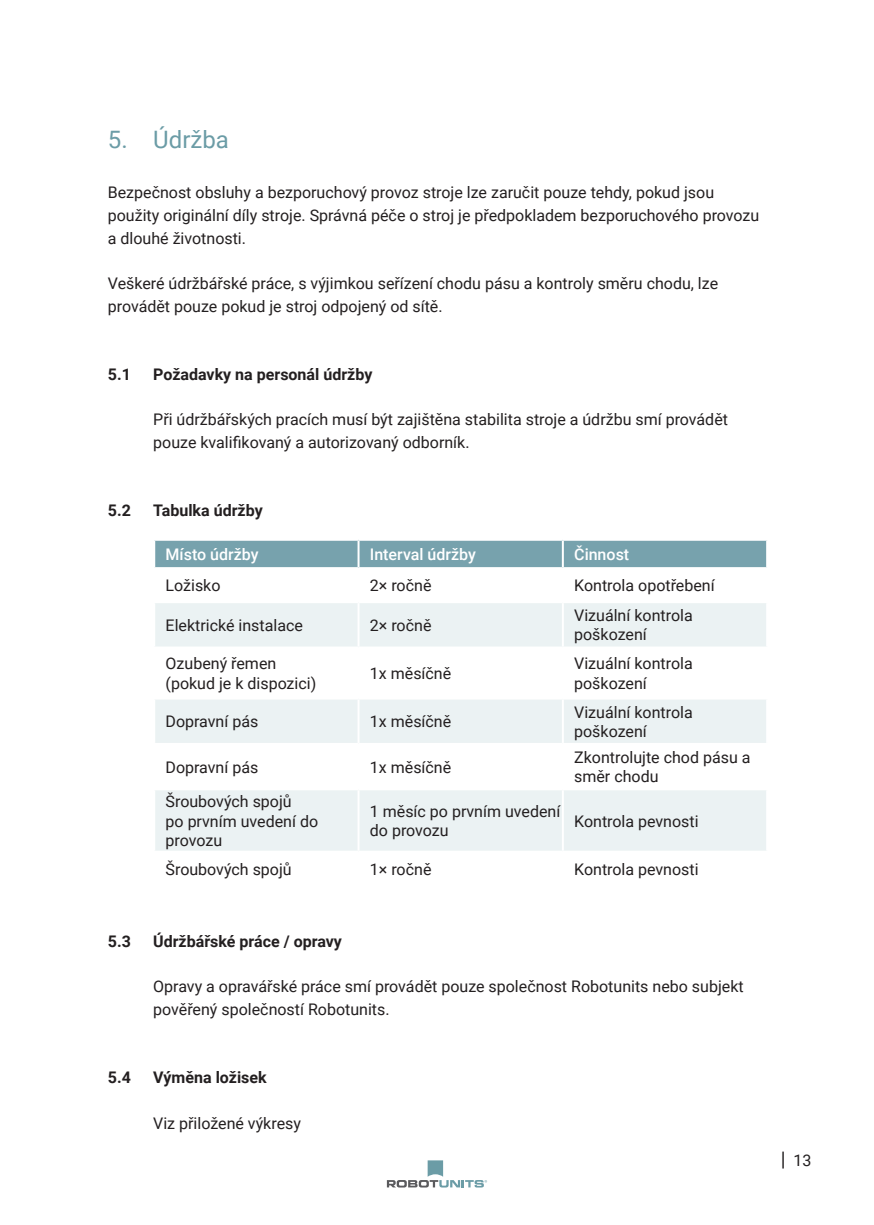
<style>
.page{position:relative;width:874px;height:1225px;background:#fff}
.page>*{position:absolute;margin:0;border:0;box-sizing:border-box;transform-origin:0 0}
.Headline{font:24px "Roboto";color:#6b9ca6}
.Fliestext{font:16px/19.2px "Roboto";color:#231f20}
.Subheadline{font:700 16px "Roboto";color:#231f20}
.t1{font:500 16px "Roboto";color:#fff}
.s1{font-size:20px}
</style>
<div class="page">
<svg style="left:386px;top:1160px;width:101px;height:27px"></svg>
<div style="left:155px;top:541px;width:610px;height:26px;background:#77a2ad"></div>
<svg style="left:155px;top:603px;width:610px;height:247px;fill:#ebf2f3"></svg>
<hr style="left:357px;top:541px;width:2px;height:26px;background:#fff">
<hr style="left:561px;top:541px;width:2px;height:26px;background:#fff">
<hr style="left:357px;top:648px;width:2px;height:49px;background:#fff">
<hr style="left:561px;top:648px;width:2px;height:49px;background:#fff">
<hr style="left:357px;top:745px;width:2px;height:43px;background:#fff">
<hr style="left:561px;top:745px;width:2px;height:43px;background:#fff">
<hr style="left:358px;top:646px;width:204px;height:2px;background:#fff">
<hr style="left:561px;top:603px;width:2px;height:43px;background:#fff">
<hr style="left:562px;top:646px;width:205px;height:2px;background:#fff">
<hr style="left:357px;top:603px;width:2px;height:43px;background:#fff">
<hr style="left:153px;top:646px;width:205px;height:2px;background:#fff">
<hr style="left:153px;top:697px;width:205px;height:2px;background:#fff">
<hr style="left:153px;top:743px;width:205px;height:2px;background:#fff">
<hr style="left:358px;top:697px;width:204px;height:2px;background:#fff">
<hr style="left:357px;top:699px;width:2px;height:44px;background:#fff">
<hr style="left:358px;top:743px;width:204px;height:2px;background:#fff">
<hr style="left:562px;top:697px;width:205px;height:2px;background:#fff">
<hr style="left:561px;top:699px;width:2px;height:44px;background:#fff">
<hr style="left:562px;top:743px;width:205px;height:2px;background:#fff">
<hr style="left:153px;top:788px;width:205px;height:2px;background:#fff">
<hr style="left:358px;top:788px;width:204px;height:2px;background:#fff">
<hr style="left:357px;top:790px;width:2px;height:60px;background:#fff">
<hr style="left:562px;top:788px;width:205px;height:2px;background:#fff">
<hr style="left:561px;top:790px;width:2px;height:60px;background:#fff">
<p class="Headline" style="left:108px;top:123px;width:122px">5. Údržba</p>
<p class="Fliestext" style="left:108px;top:181px;width:652px;line-height:22.6px">Bezpečnost obsluhy a bezporuchový provoz stroje lze zaručit pouze tehdy, pokud jsou použity originální díly stroje. Správná péče o stroj je předpokladem bezporuchového provozu a dlouhé životnosti.</p>
<p class="Fliestext" style="left:108px;top:272px;width:611px;line-height:22.6px">Veškeré údržbářské práce, s výjimkou seřízení chodu pásu a kontroly směru chodu, lze provádět pouze pokud je stroj odpojený od sítě.</p>
<p class="Subheadline" style="left:108px;top:363px;width:25px">5.1</p>
<p class="Subheadline" style="left:153px;top:363px;width:220px">Požadavky na personál údržby</p>
<p class="Fliestext" style="left:153px;top:408px;width:576px;line-height:22.6px">Při údržbářských pracích musí být zajištěna stabilita stroje a údržbu smí provádět pouze kvalifikovaný a autorizovaný odborník.</p>
<p class="Subheadline" style="left:108px;top:499px;width:25px">5.2</p>
<p class="Subheadline" style="left:153px;top:499px;width:111px">Tabulka údržby</p>
<p class="t1" style="left:165px;top:543px;width:94px">Místo údržby</p>
<p class="t1" style="left:370px;top:543px;width:107px">Interval údržby</p>
<p class="t1" style="left:574px;top:543px;width:57px">Činnost</p>
<p class="Fliestext" style="left:165px;top:575px;width:56px">Ložisko</p>
<p class="Fliestext" style="left:370px;top:575px;width:63px">2× ročně</p>
<p class="Fliestext" style="left:574px;top:575px;width:142px">Kontrola opotřebení</p>
<p class="Fliestext" style="left:165px;top:615px;width:139px">Elektrické instalace</p>
<p class="Fliestext" style="left:370px;top:615px;width:63px">2× ročně</p>
<p class="Fliestext" style="left:574px;top:605px;width:120px">Vizuální kontrola poškození</p>
<p class="Fliestext" style="left:165px;top:653px;width:152px">Ozubený řemen (pokud je k dispozici)</p>
<p class="Fliestext" style="left:370px;top:663px;width:83px">1x měsíčně</p>
<p class="Fliestext" style="left:574px;top:653px;width:120px">Vizuální kontrola poškození</p>
<p class="Fliestext" style="left:165px;top:711px;width:94px">Dopravní pás</p>
<p class="Fliestext" style="left:370px;top:711px;width:83px">1x měsíčně</p>
<p class="Fliestext" style="left:574px;top:702px;width:120px">Vizuální kontrola poškození</p>
<p class="Fliestext" style="left:165px;top:756px;width:94px">Dopravní pás</p>
<p class="Fliestext" style="left:370px;top:756px;width:83px">1x měsíčně</p>
<p class="Fliestext" style="left:574px;top:747px;width:178px">Zkontrolujte chod pásu a směr chodu</p>
<p class="Fliestext" style="left:165px;top:791px;width:128px">Šroubových spojů</p>
<p class="Fliestext" style="left:165px;top:810px;width:154px">po prvním uvedení do provozu</p>
<p class="Fliestext" style="left:370px;top:801px;width:192px">1 měsíc po prvním uvedení do provozu</p>
<p class="Fliestext" style="left:574px;top:810px;width:126px">Kontrola pevnosti</p>
<p class="Fliestext" style="left:165px;top:859px;width:128px">Šroubových spojů</p>
<p class="Fliestext" style="left:370px;top:859px;width:63px">1× ročně</p>
<p class="Fliestext" style="left:574px;top:859px;width:126px">Kontrola pevnosti</p>
<p class="Subheadline" style="left:108px;top:930px;width:25px">5.3</p>
<p class="Subheadline" style="left:153px;top:930px;width:190px">Údržbářské práce / opravy</p>
<p class="Fliestext" style="left:153px;top:975px;width:591px;line-height:22.6px">Opravy a opravářské práce smí provádět pouze společnost Robotunits nebo subjekt pověřený společností Robotunits.</p>
<p class="Subheadline" style="left:108px;top:1066px;width:25px">5.4</p>
<p class="Subheadline" style="left:153px;top:1066px;width:115px">Výměna ložisek</p>
<p class="Fliestext" style="left:153px;top:1112px;width:149px">Viz přiložené výkresy</p>
<p class="Fliestext" style="left:780px;top:1150px;width:32px"><span class="s1">|</span> 13</p>
</div>
